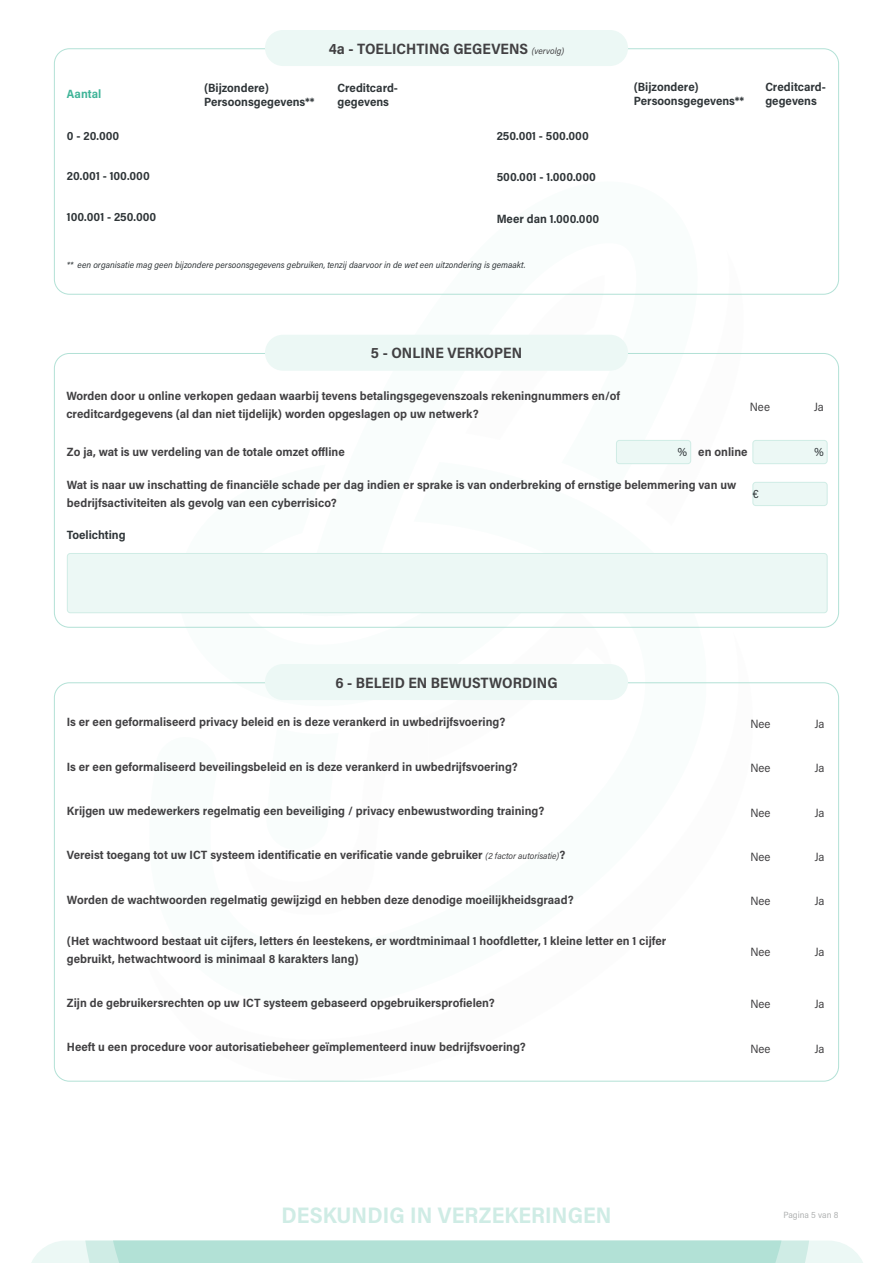
<style>
.page{position:relative;width:893px;height:1263px;background:#fff}
.page>*{position:absolute;margin:0;border:0;box-sizing:border-box;transform-origin:0 0}
.t1{font:700 22.5px "Acumin Pro Semi Cond";letter-spacing:.005em;color:#cfece5}
.t2{font:700 15px "Acumin Pro Semi Cond";color:#414042}
.t3{font:700 12px/18px "Acumin Pro Semi Cond";color:#414042}
.t4{font:700 12px/14.4px "Acumin Pro Semi Cond";color:#2f3538}
.t5{font:12px "Acumin Pro Semi Cond";letter-spacing:-.005em;color:#414042}
.t6{font:700 12px "Acumin Pro Semi Cond";color:#3fb498}
.t7{font:12px "Acumin Pro Semi Cond";color:#2f3538}
.t8{font:italic 9px "Acumin Pro Semi Cond";color:#2f3538}
.t9{font:9px "Acumin Pro Semi Cond";color:#afb1b1}
.s1{font-weight:400;font-style:italic;font-size:9px}
</style>
<div class="page">
<svg style="left:31px;top:1240px;width:832px;height:23px;background:#bde5dc"></svg>
<div style="left:265px;top:30px;width:363px;height:36px;background:#ecf8f5;border-radius:18px"></div>
<div style="left:265px;top:335px;width:363px;height:36px;background:#ecf8f5;border-radius:18px"></div>
<div style="left:265px;top:664px;width:363px;height:36px;background:#ecf8f5;border-radius:18px"></div>
<div style="left:616px;top:440px;width:75px;height:24px;background:#ecf8f5;border-radius:3px"></div>
<div style="left:616px;top:440px;width:75px;height:24px;border:1px solid #cfece5;border-radius:3px"></div>
<div style="left:753px;top:440px;width:74px;height:24px;background:#ecf8f5;border-radius:3px"></div>
<div style="left:752px;top:440px;width:75px;height:24px;border:1px solid #cfece5;border-radius:3px"></div>
<div style="left:753px;top:482px;width:74px;height:24px;background:#ecf8f5;border-radius:3px"></div>
<div style="left:752px;top:482px;width:75px;height:24px;border:1px solid #cfece5;border-radius:3px"></div>
<div style="left:67px;top:553px;width:760px;height:60px;background:#ecf8f5;border-radius:3px"></div>
<div style="left:67px;top:553px;width:760px;height:60px;border:1px solid #cfece5;border-radius:3px"></div>
<p class="t6" style="left:67px;top:85px;width:36px">Aantal</p>
<p class="t2" style="left:329px;top:38px;width:237px">4a - TOELICHTING GEGEVENS <span class="s1">(vervolg)</span></p>
<p class="t4" style="left:204px;top:80px;width:112px">(Bijzondere)<br>Persoonsgegevens**</p>
<p class="t4" style="left:634px;top:79px;width:112px">(Bijzondere)<br>Persoonsgegevens**</p>
<p class="t4" style="left:337px;top:80px;width:62px">Creditcard&shy;gegevens</p>
<p class="t4" style="left:765px;top:79px;width:62px">Creditcard&shy;gegevens</p>
<p class="t4" style="left:67px;top:128px;width:54px">0 - 20.000</p>
<p class="t4" style="left:497px;top:128px;width:94px">250.001 - 500.000</p>
<p class="t4" style="left:67px;top:168px;width:84px">20.001 - 100.000</p>
<p class="t4" style="left:497px;top:169px;width:101px">500.001 - 1.000.000</p>
<p class="t4" style="left:67px;top:209px;width:91px">100.001 - 250.000</p>
<p class="t4" style="left:497px;top:211px;width:104px">Meer dan 1.000.000</p>
<p class="t8" style="left:67px;top:258px;width:460px">** een organisatie mag geen bijzondere persoonsgegevens gebruiken, tenzij daarvoor in de wet een uitzondering is gemaakt.</p>
<p class="t2" style="left:371px;top:342px;width:153px">5 - ONLINE VERKOPEN</p>
<p class="t3" style="left:66px;top:386px;width:555px">Worden door u online verkopen gedaan waarbij tevens betalingsgegevenszoals rekeningnummers en/of creditcardgegevens (al dan niet tijdelijk) worden opgeslagen op uw netwerk?</p>
<p class="t5" style="left:750px;top:398px;width:22px">Nee</p>
<p class="t5" style="left:814px;top:398px;width:11px">Ja</p>
<p class="t3" style="left:67px;top:443px;width:279px">Zo ja, wat is uw verdeling van de totale omzet offline</p>
<p class="t3" style="left:67px;top:476px;width:671px">Wat is naar uw inschatting de financiële schade per dag indien er sprake is van onderbreking of ernstige belemmering van uw bedrijfsactiviteiten als gevolg van een cyberrisico?</p>
<p class="t3" style="left:698px;top:443px;width:51px">en online</p>
<p class="t7" style="left:678px;top:444px;width:11px">%</p>
<p class="t7" style="left:814px;top:444px;width:11px">%</p>
<p class="t7" style="left:752px;top:486px;width:8px">€</p>
<p class="t4" style="left:67px;top:527px;width:60px">Toelichting</p>
<p class="t2" style="left:335px;top:672px;width:224px">6 - BELEID EN BEWUSTWORDING</p>
<p class="t3" style="left:67px;top:713px;width:440px">Is er een geformaliseerd privacy beleid en is deze verankerd in uwbedrijfsvoering?</p>
<p class="t5" style="left:750px;top:715px;width:22px">Nee</p>
<p class="t5" style="left:815px;top:715px;width:11px">Ja</p>
<p class="t3" style="left:67px;top:757px;width:452px">Is er een geformaliseerd beveilingsbeleid en is deze verankerd in uwbedrijfsvoering?</p>
<p class="t5" style="left:750px;top:760px;width:22px">Nee</p>
<p class="t5" style="left:815px;top:760px;width:11px">Ja</p>
<p class="t3" style="left:67px;top:801px;width:479px">Krijgen uw medewerkers regelmatig een beveiliging / privacy enbewustwording training?</p>
<p class="t5" style="left:750px;top:804px;width:22px">Nee</p>
<p class="t5" style="left:815px;top:804px;width:11px">Ja</p>
<p class="t3" style="left:67px;top:846px;width:500px">Vereist toegang tot uw ICT systeem identificatie en verificatie vande gebruiker <span class="s1">(2 factor autorisatie)</span>?</p>
<p class="t5" style="left:750px;top:848px;width:22px">Nee</p>
<p class="t5" style="left:815px;top:848px;width:11px">Ja</p>
<p class="t3" style="left:67px;top:890px;width:508px">Worden de wachtwoorden regelmatig gewijzigd en hebben deze denodige moeilijkheidsgraad?</p>
<p class="t5" style="left:750px;top:893px;width:22px">Nee</p>
<p class="t5" style="left:815px;top:893px;width:11px">Ja</p>
<p class="t3" style="left:67px;top:931px;width:601px">(Het wachtwoord bestaat uit cijfers, letters én leestekens, er wordtminimaal 1 hoofdletter, 1 kleine letter en 1 cijfer gebruikt, hetwachtwoord is minimaal 8 karakters lang)</p>
<p class="t5" style="left:750px;top:943px;width:22px">Nee</p>
<p class="t5" style="left:815px;top:943px;width:11px">Ja</p>
<p class="t3" style="left:67px;top:993px;width:429px">Zijn de gebruikersrechten op uw ICT systeem gebaseerd opgebruikersprofielen?</p>
<p class="t5" style="left:750px;top:996px;width:22px">Nee</p>
<p class="t5" style="left:815px;top:996px;width:11px">Ja</p>
<p class="t3" style="left:67px;top:1037px;width:460px">Heeft u een procedure voor autorisatiebeheer geïmplementeerd inuw bedrijfsvoering?</p>
<p class="t5" style="left:750px;top:1040px;width:22px">Nee</p>
<p class="t5" style="left:815px;top:1040px;width:11px">Ja</p>
<h1 class="t1" style="left:281px;top:1199px;width:331px">DESKUNDIG IN VERZEKERINGEN</h1>
<p class="t9" style="left:783px;top:1208px;width:57px">Pagina 5 van 8</p>
</div>
